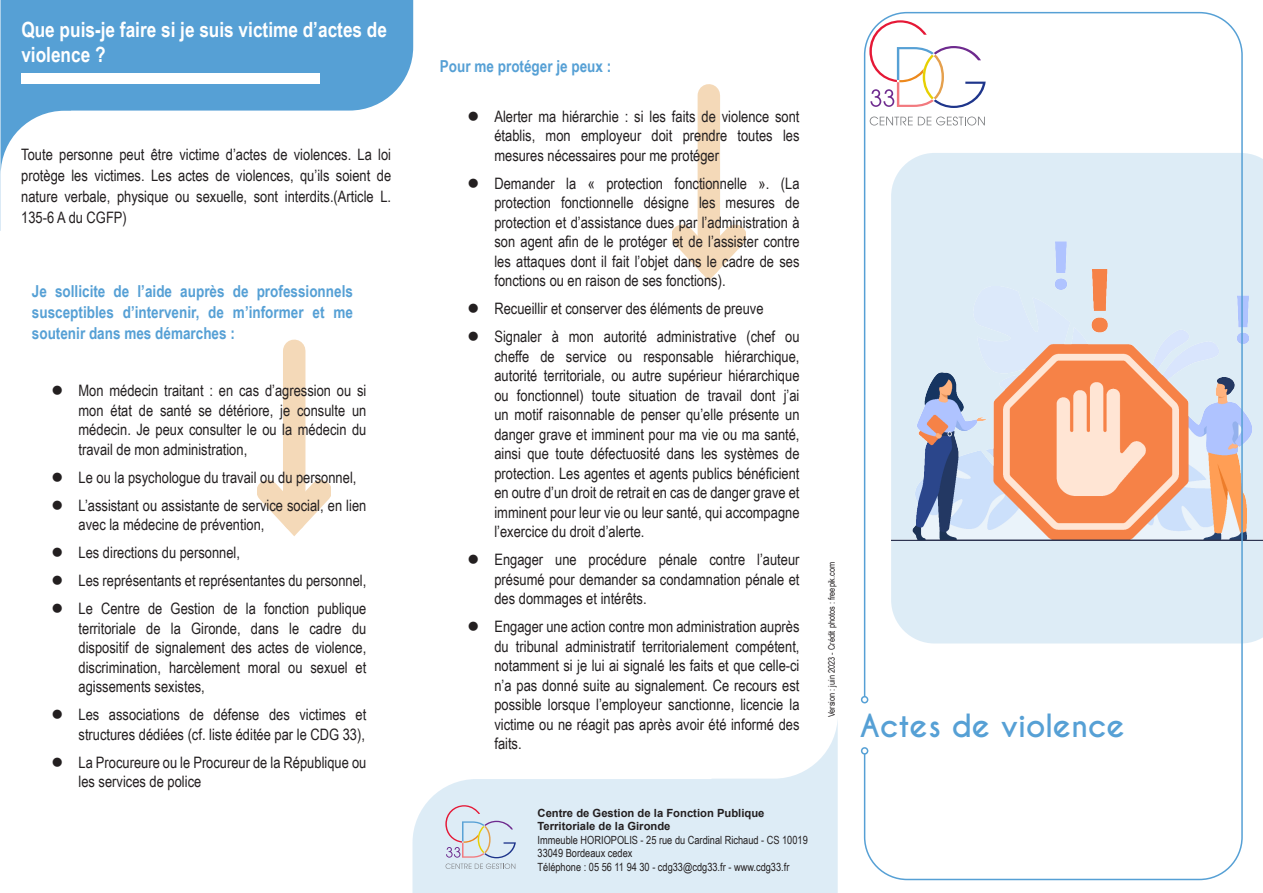
<style>
.page{position:relative;width:1263px;height:893px;background:#fff}
.page>*{position:absolute;margin:0;border:0;box-sizing:border-box;transform-origin:0 0}
.t1{font:700 30px "Caviar Dreams";color:#56a0d5}
.TITRES{font:700 21px/25.2px "Arial Narrow";color:#fff}
.Paragraphe{font:700 16.5px/21px "Arial Narrow";color:#56a0d5;text-align:justify}
.Paragraphe-2{font:15.75px/19.5px "Arial Narrow";color:#231f20;text-align:justify}
.t2{font:11.25px "Arial Narrow";color:#231f20}
.t3{font:700 11.25px/13.5px "Arial";color:#231f20}
.t4{font:9px "Arial Narrow";color:#231f20}
</style>
<div class="page">
<svg style="left:870px;top:117px;width:115px;height:9px"></svg>
<svg style="left:869px;top:20px;width:117px;height:88px"></svg>
<div style="left:891px;top:153px;width:372px;height:490px;background:#ddecf6"></div>
<div style="left:698px;top:95px;width:22px;height:169px;background:#f4d9b8"></div>
<svg style="left:672px;top:204px;width:73px;height:77px"></svg>
<div style="left:283px;top:351px;width:22px;height:169px;background:#f4d9b8"></div>
<svg style="left:258px;top:459px;width:73px;height:77px"></svg>
<svg style="left:1px;top:0;width:412px;height:168px;fill:#56a0d5"></svg>
<svg style="left:412px;top:721px;width:426px;height:172px;fill:#ddecf6"></svg>
<div style="left:21px;top:73px;width:298px;height:11px;background:#fff"></div>
<img style="left:891px;top:205px;width:372px;height:373px">
<div style="left:864px;top:12px;width:379px;height:868px;border:2px solid #56a0d5;border-radius:43px"></div>
<div style="left:861px;top:747px;width:7px;height:8px;border:2px solid #56a0d5;border-radius:50%"></div>
<div style="left:861px;top:696px;width:7px;height:7px;border:2px solid #56a0d5;border-radius:50%"></div>
<svg style="left:445px;top:805px;width:71px;height:64px;background:#d4dae4"></svg>
<p class="TITRES" style="left:21px;top:16px;width:367px">Que puis-je faire si je suis victime d’actes de violence ?</p>
<p class="Paragraphe-2" style="left:21px;top:143px;width:371px;line-height:21px">Toute personne peut être victime d’actes de violences. La loi protège les victimes. Les actes de violences, qu’ils soient de nature verbale, physique ou sexuelle, sont interdits.(Article L.<br>135-6 A du CGFP)</p>
<p class="Paragraphe" style="left:32px;top:280px;width:323px">Je sollicite de l’aide auprès de professionnels susceptibles d’intervenir, de m’informer et me soutenir dans mes démarches :</p>
<p class="Paragraphe-2" style="left:79px;top:380px;width:289px">Mon médecin traitant : en cas d’agression ou si mon état de santé se détériore, je consulte un médecin. Je peux consulter le ou la médecin du travail de mon administration,</p>
<p class="Paragraphe-2" style="left:79px;top:467px;width:279px">Le ou la psychologue du travail ou du personnel,</p>
<p class="Paragraphe-2" style="left:79px;top:495px;width:289px">L’assistant ou assistante de service social, en lien avec la médecine de prévention,</p>
<p class="Paragraphe-2" style="left:79px;top:542px;width:163px">Les directions du personnel,</p>
<p class="Paragraphe-2" style="left:79px;top:570px;width:289px">Les représentants et représentantes du personnel,</p>
<p class="Paragraphe-2" style="left:79px;top:598px;width:289px">Le Centre de Gestion de la fonction publique territoriale de la Gironde, dans le cadre du dispositif de signalement des actes de violence, discrimination, harcèlement moral ou sexuel et agissements sexistes,</p>
<p class="Paragraphe-2" style="left:79px;top:704px;width:289px">Les associations de défense des victimes et structures dédiées (cf. liste éditée par le CDG 33),</p>
<p class="Paragraphe-2" style="left:79px;top:752px;width:289px">La Procureure ou le Procureur de la République ou les services de police</p>
<p class="Paragraphe" style="left:440px;top:55px;width:173px">Pour me protéger je peux :</p>
<p class="Paragraphe-2" style="left:494px;top:106px;width:307px">Alerter ma hiérarchie : si les faits de violence sont établis, mon employeur doit prendre toutes les mesures nécessaires pour me protéger</p>
<p class="Paragraphe-2" style="left:494px;top:173px;width:307px">Demander la « protection fonctionnelle ». (La protection fonctionnelle désigne les mesures de protection et d’assistance dues par l’administration à son agent afin de le protéger et de l’assister contre les attaques dont il fait l’objet dans le cadre de ses fonctions ou en raison de ses fonctions).</p>
<p class="Paragraphe-2" style="left:494px;top:298px;width:271px">Recueillir et conserver des éléments de preuve</p>
<p class="Paragraphe-2" style="left:494px;top:326px;width:307px">Signaler à mon autorité administrative (chef ou cheffe de service ou responsable hiérarchique, autorité territoriale, ou autre supérieur hiérarchique ou fonctionnel) toute situation de travail dont j’ai un motif raisonnable de penser qu’elle présente un danger grave et imminent pour ma vie ou ma santé, ainsi que toute défectuosité dans les systèmes de protection. Les agentes et agents publics bénéficient en outre d’un droit de retrait en cas de danger grave et imminent pour leur vie ou leur santé, qui accompagne l’exercice du droit d’alerte.</p>
<p class="Paragraphe-2" style="left:494px;top:549px;width:307px">Engager une procédure pénale contre l’auteur présumé pour demander sa condamnation pénale et des dommages et intérêts.</p>
<p class="Paragraphe-2" style="left:494px;top:616px;width:307px">Engager une action contre mon administration auprès du tribunal administratif territorialement compétent, notamment si je lui ai signalé les faits et que celle-ci n’a pas donné suite au signalement. Ce recours est possible lorsque l’employeur sanctionne, licencie la victime ou ne réagit pas après avoir été informé des faits.</p>
<p class="t4" style="left:825px;top:717px;width:157px;rotate:-90deg">Version : juin 2023 - Crédit photos : freepik.com</p>
<p class="t3" style="left:538px;top:806px;width:228px">Centre de Gestion de la Fonction Publique<br>Territoriale de la Gironde</p>
<p class="t2" style="left:538px;top:831px;width:272px">Immeuble HORIOPOLIS - 25 rue du Cardinal Richaud - CS 10019</p>
<p class="t2" style="left:538px;top:845px;width:96px">33049 Bordeaux cedex</p>
<p class="t2" style="left:538px;top:858px;width:253px">Téléphone : 05 56 11 94 30 - cdg33@cdg33.fr - www.cdg33.fr</p>
<p class="t1" style="left:860px;top:708px;width:267px">Actes de violence</p>
</div>
